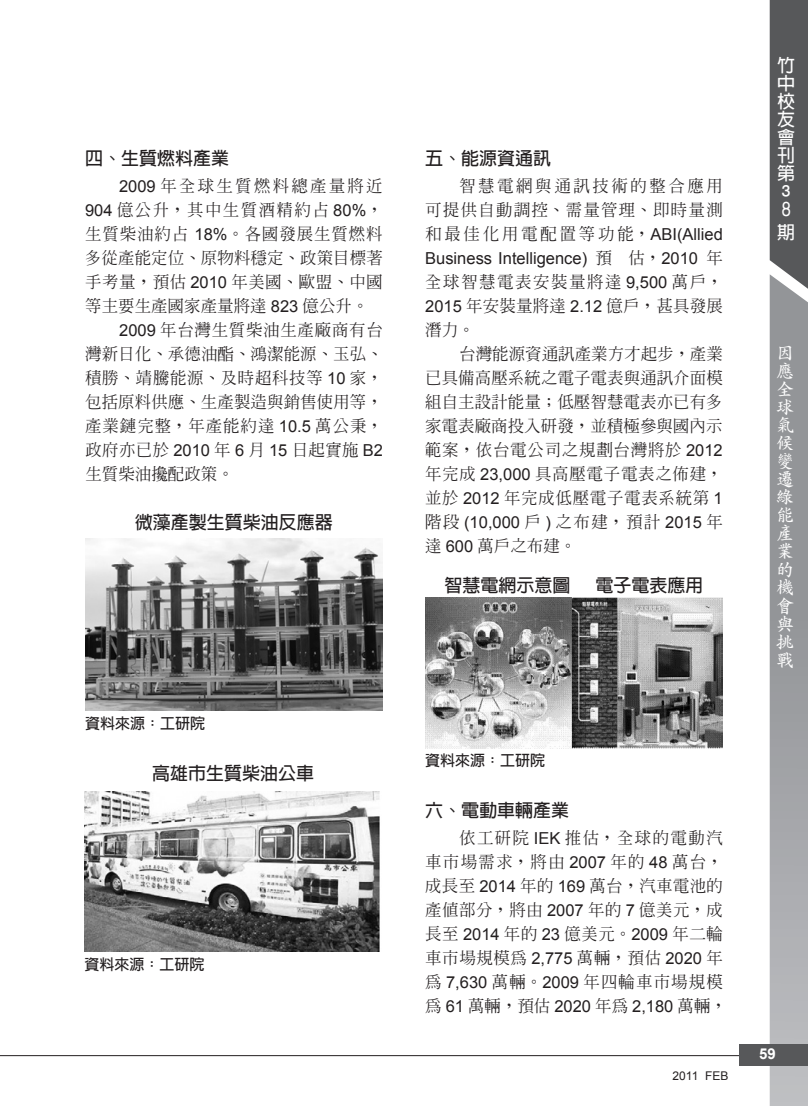
<style>
.page{position:relative;width:808px;height:1106px;background:#fff}
.page>*{position:absolute;margin:0;border:0;box-sizing:border-box;transform-origin:0 0}
.t1{font:700 18px "AR Hei B5";color:#231f20}
.t2{font:700 18px/18px "AR Kai B5";color:#fff}
.t3{font:700 18px/18px "AR Hei B5";color:#fff}
.t4{font:500 16.5px/24px "AR Ming B5";letter-spacing:.04em;color:#231f20;text-align:justify}
.t5{font:500 16.5px "AR Ming B5";letter-spacing:.005em;color:#231f20}
.t6{font:16.5px "Arial";color:#231f20}
.t7{font:500 16.5px "AR Ming B5";color:#231f20}
.t8{font:500 16.5px "AR Ming B5";letter-spacing:.02em;color:#231f20}
.t9{font:500 16.5px "AR Ming B5";letter-spacing:.085em;color:#231f20}
.t10{font:500 16.5px "AR Ming B5";letter-spacing:.135em;color:#231f20}
.t11{font:700 15px "AR Hei B5";color:#231f20}
.t12{font:700 15px "Arial";color:#fff}
.t13{font:12px "Arial";color:#231f20}
.s1{font-family:"Arial";font-weight:400}
.s2{font-family:"AR Ming B5";font-weight:500}
</style>
<div class="page">
<hr style="left:0;top:1055px;width:740px;height:1px;background:#231f20">
<svg style="left:770px;top:0;width:38px;height:1106px;background:#8e8f92"></svg>
<div style="left:740px;top:1044px;width:68px;height:21px;background:#57585a"></div>
<img style="left:85px;top:539px;width:297px;height:171px">
<img style="left:85px;top:791px;width:295px;height:160px">
<img style="left:425px;top:597px;width:298px;height:151px">
<p class="t1" style="left:85px;top:149px;width:145px">四、生質燃料產業</p>
<p class="t10" style="left:119px;top:177px;width:265px"><span class="s1">2009</span> 年全球生質燃料總產量將近</p>
<p class="t9" style="left:85px;top:201px;width:299px"><span class="s1">904</span> 億公升，其中生質酒精約占 <span class="s1">80%</span>，</p>
<p class="t4" style="left:85px;top:221px;width:299px">生質柴油約占 <span class="s1">18%</span>。各國發展生質燃料</p>
<p class="t5" style="left:85px;top:249px;width:299px">多從產能定位、原物料穩定、政策目標著</p>
<p class="t4" style="left:85px;top:269px;width:299px">手考量，預估 <span class="s1">2010</span> 年美國、歐盟、中國</p>
<p class="t7" style="left:85px;top:297px;width:285px">等主要生產國家產量將達 <span class="s1">823</span> 億公升。</p>
<p class="t4" style="left:119px;top:317px;width:265px"><span class="s1">2009</span> 年台灣生質柴油生產廠商有台</p>
<p class="t5" style="left:85px;top:345px;width:299px">灣新日化、承德油酯、鴻潔能源、玉弘、</p>
<p class="t4" style="left:85px;top:365px;width:299px">積勝、靖騰能源、及時超科技等 <span class="s1">10</span> 家，</p>
<p class="t5" style="left:85px;top:393px;width:299px">包括原料供應、生產製造與銷售使用等，</p>
<p class="t4" style="left:85px;top:413px;width:299px">產業鏈完整，年產能約達 <span class="s1">10.5</span> 萬公秉，</p>
<p class="t8" style="left:85px;top:441px;width:299px">政府亦已於 <span class="s1">2010</span> 年 <span class="s1">6</span> 月 <span class="s1">15</span> 日起實施 <span class="s1">B2</span></p>
<p class="t7" style="left:85px;top:465px;width:150px">生質柴油攙配政策。</p>
<p class="t1" style="left:135px;top:513px;width:199px">微藻產製生質柴油反應器</p>
<p class="t11" style="left:85px;top:716px;width:122px">資料來源：工研院</p>
<p class="t1" style="left:152px;top:763px;width:163px">高雄市生質柴油公車</p>
<p class="t11" style="left:85px;top:956px;width:121px">資料來源：工研院</p>
<p class="t1" style="left:425px;top:149px;width:127px">五、能源資通訊</p>
<p class="t4" style="left:425px;top:173px;width:299px;text-indent:34px">智慧電網與通訊技術的整合應用可提供自動調控、需量管理、即時量測和最佳化用電配置等功能，<span class="s1">ABI(Allied</span></p>
<p class="t6" style="left:425px;top:247px;width:299px">Business Intelligence) <span class="s2">預 估，</span>2010 <span class="s2">年</span></p>
<p class="t4" style="left:425px;top:269px;width:299px">全球智慧電表安裝量將達 <span class="s1">9,500</span> 萬戶，<span class="s1">2015</span> 年安裝量將達 <span class="s1">2.12</span> 億戶，甚具發展潛力。</p>
<p class="t4" style="left:425px;top:341px;width:299px;text-indent:34px">台灣能源資通訊產業方才起步，產業已具備高壓系統之電子電表與通訊介面模組自主設計能量；低壓智慧電表亦已有多家電表廠商投入研發，並積極參與國內示範案，依台電公司之規劃台灣將於 <span class="s1">2012</span>年完成 <span class="s1">23,000</span> 具高壓電子電表之佈建，並於 <span class="s1">2012</span> 年完成低壓電子電表系統第 <span class="s1">1</span></p>
<p class="t6" style="left:425px;top:511px;width:299px"><span class="s2">階段</span> (10,000 <span class="s2">戶</span> ) <span class="s2">之布建，預計</span> 2015 <span class="s2">年</span></p>
<p class="t4" style="left:425px;top:533px;width:153px">達 <span class="s1">600</span> 萬戶之布建。</p>
<p class="t1" style="left:445px;top:576px;width:127px">智慧電網示意圖</p>
<p class="t1" style="left:596px;top:576px;width:109px">電子電表應用</p>
<p class="t3" style="left:777px;top:56px;width:19px">竹中校友會刊第<br>３<br>8</p>
<p class="t3" style="left:777px;top:223px;width:18px">期</p>
<p class="t2" style="left:776px;top:344px;width:19px">因應全球氣候變遷綠能產業的機會與挑戰</p>
<p class="t11" style="left:425px;top:753px;width:121px">資料來源：工研院</p>
<p class="t1" style="left:425px;top:801px;width:145px">六、電動車輛產業</p>
<p class="t4" style="left:425px;top:826px;width:303px;text-align:left;text-indent:34px">依工研院 <span class="s1">IEK</span> 推估，全球的電動汽車市場需求，將由 <span class="s1">2007</span> 年的 <span class="s1">48</span> 萬台，成長至 <span class="s1">2014</span> 年的 <span class="s1">169</span> 萬台，汽車電池的產值部分，將由 <span class="s1">2007</span> 年的 <span class="s1">7</span> 億美元，成長至 <span class="s1">2014</span> 年的 <span class="s1">23</span> 億美元。<span class="s1">2009</span> 年二輪車市場規模為 <span class="s1">2,775</span> 萬輛，預估 <span class="s1">2020</span> 年為 <span class="s1">7,630</span> 萬輛。<span class="s1">2009</span> 年四輪車市場規模為 <span class="s1">61</span> 萬輛，預估 <span class="s1">2020</span> 年為 <span class="s1">2,180</span> 萬輛，</p>
<p class="t13" style="left:672px;top:1068px;width:57px">2011 FEB</p>
<p class="t12" style="left:759px;top:1043px;width:18px">59</p>
</div>
